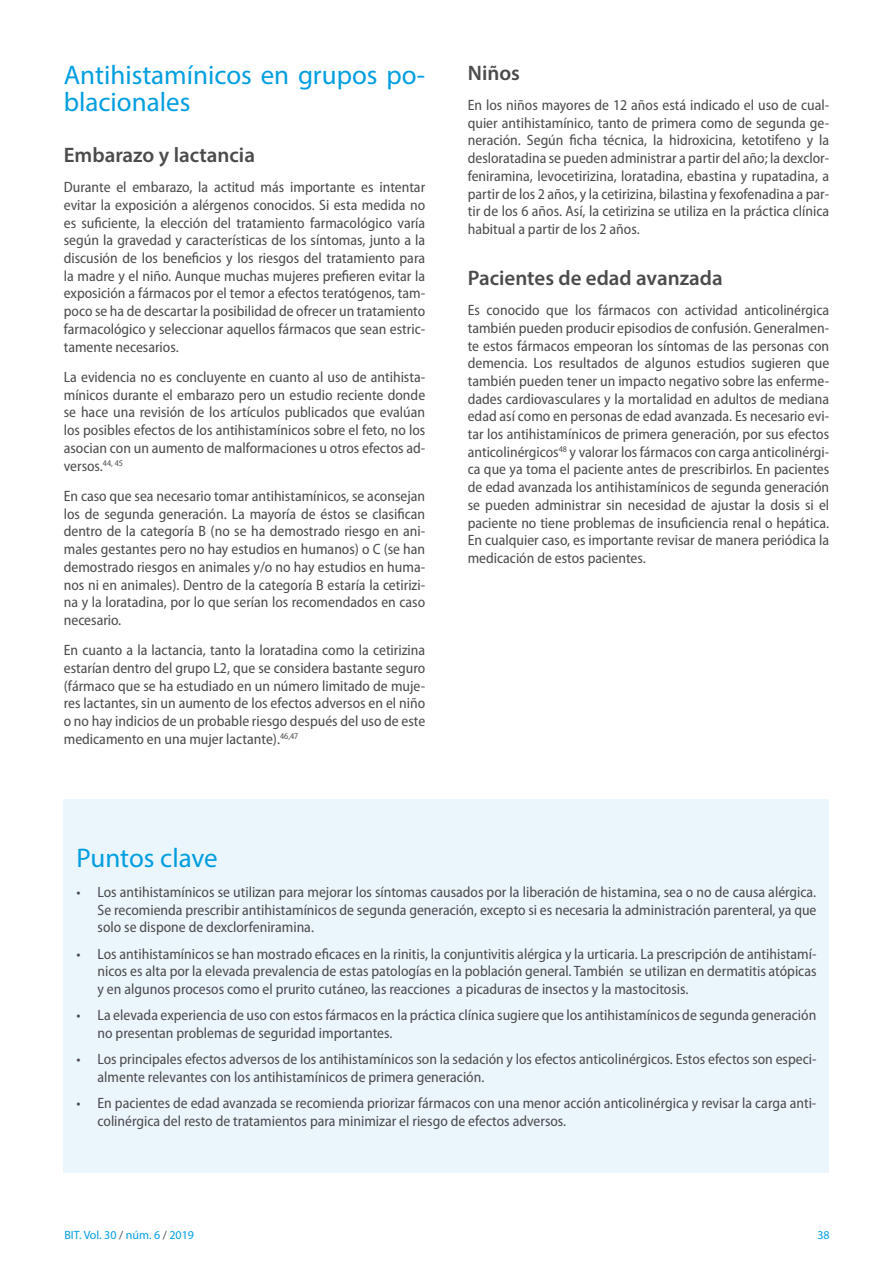
<style>
.page{position:relative;width:893px;height:1263px;background:#fff}
.page>*{position:absolute;margin:0;border:0;box-sizing:border-box;transform-origin:0 0}
.t1{font:27px/27px "Myriad Pro";color:#009ee0}
.t2{font:600 21px "Myriad Pro";color:#4b4b4d}
.t3{font:semi-condensed 15px/17.7px "Myriad Pro";color:#4b4b4d;text-align:justify}
.t4{font:12px "Myriad Pro";color:#009ee0}
.s1{color:#4b4b4d}
</style>
<div class="page">
<div style="left:64px;top:799px;width:765px;height:373px;background:#ebf6fc"></div>
<h1 class="t1" style="left:64px;top:61px;width:363px">Antihistamínicos en grupos po&shy;blacionales</h1>
<h2 class="t2" style="left:64px;top:141px;width:193px">Embarazo y lactancia</h2>
<p class="t3" style="left:64px;top:179px;width:363px">Durante el embarazo, la actitud más importante es intentar evitar la exposición a alérgenos conocidos. Si esta medida no es suficiente, la elección del tratamiento farmacológico varía según la gravedad y características de los síntomas, junto a la discusión de los beneficios y los riesgos del tratamiento para la madre y el niño. Aunque muchas mujeres prefieren evitar la exposición a fármacos por el temor a efectos teratógenos, tam&shy;poco se ha de descartar la posibilidad de ofrecer un tratamiento farmacológico y seleccionar aquellos fármacos que sean estric&shy;tamente necesarios.</p>
<p class="t3" style="left:64px;top:368px;width:363px">La evidencia no es concluyente en cuanto al uso de antihista&shy;mínicos durante el embarazo pero un estudio reciente donde se hace una revisión de los artículos publicados que evalúan los posibles efectos de los antihistamínicos sobre el feto, no los asocian con un aumento de malformaciones u otros efectos ad&shy;versos.<sup>44,</sup> <sup>45</sup></p>
<p class="t3" style="left:64px;top:487px;width:363px">En caso que sea necesario tomar antihistamínicos, se aconsejan los de segunda generación. La mayoría de éstos se clasifican dentro de la categoría B (no se ha demostrado riesgo en ani&shy;males gestantes pero no hay estudios en humanos) o C (se han demostrado riesgos en animales y/o no hay estudios en huma&shy;nos ni en animales). Dentro de la categoría B estaría la cetirizi&shy;na y la loratadina, por lo que serían los recomendados en caso necesario.</p>
<p class="t3" style="left:64px;top:642px;width:363px">En cuanto a la lactancia, tanto la loratadina como la cetirizina estarían dentro del grupo L2, que se considera bastante seguro (fármaco que se ha estudiado en un número limitado de muje&shy;res lactantes, sin un aumento de los efectos adversos en el niño o no hay indicios de un probable riesgo después del uso de este medicamento en una mujer lactante).<sup>46,47</sup></p>
<h2 class="t2" style="left:468px;top:59px;width:54px">Niños</h2>
<p class="t3" style="left:468px;top:96px;width:363px">En los niños mayores de 12 años está indicado el uso de cual&shy;quier antihistamínico, tanto de primera como de segunda ge&shy;neración. Según ficha técnica, la hidroxicina, ketotifeno y la desloratadina se pueden administrar a partir del año; la dexclor&shy;feniramina, levocetirizina, loratadina, ebastina y rupatadina, a partir de los 2 años, y la cetirizina, bilastina y fexofenadina a par&shy;tir de los 6 años. Así, la cetirizina se utiliza en la práctica clínica habitual a partir de los 2 años.</p>
<h2 class="t2" style="left:468px;top:264px;width:257px">Pacientes de edad avanzada</h2>
<p class="t3" style="left:468px;top:302px;width:363px">Es conocido que los fármacos con actividad anticolinérgica también pueden producir episodios de confusión. Generalmen&shy;te estos fármacos empeoran los síntomas de las personas con demencia. Los resultados de algunos estudios sugieren que también pueden tener un impacto negativo sobre las enferme&shy;dades cardiovasculares y la mortalidad en adultos de mediana edad así como en personas de edad avanzada. Es necesario evi&shy;tar los antihistamínicos de primera generación, por sus efectos anticolinérgicos<sup>48</sup> y valorar los fármacos con carga anticolinérgi&shy;ca que ya toma el paciente antes de prescribirlos. En pacientes de edad avanzada los antihistamínicos de segunda generación se pueden administrar sin necesidad de ajustar la dosis si el paciente no tiene problemas de insuficiencia renal o hepática.<br>En cualquier caso, es importante revisar de manera periódica la medicación de estos pacientes.</p>
<h1 class="t1" style="left:77px;top:843px;width:143px">Puntos clave</h1>
<p class="t3" style="left:98px;top:883px;width:720px;text-indent:-21px">• Los antihistamínicos se utilizan para mejorar los síntomas causados por la liberación de histamina, sea o no de causa alérgica.<br>Se recomienda prescribir antihistamínicos de segunda generación, excepto si es necesaria la administración parenteral, ya que solo se dispone de dexclorfeniramina.</p>
<p class="t3" style="left:98px;top:945px;width:720px;text-indent:-21px">• Los antihistamínicos se han mostrado eficaces en la rinitis, la conjuntivitis alérgica y la urticaria. La prescripción de antihistamí&shy;nicos es alta por la elevada prevalencia de estas patologías en la población general. También se utilizan en dermatitis atópicas y en algunos procesos como el prurito cutáneo, las reacciones a picaduras de insectos y la mastocitosis.</p>
<p class="t3" style="left:98px;top:1007px;width:720px;text-indent:-21px">• La elevada experiencia de uso con estos fármacos en la práctica clínica sugiere que los antihistamínicos de segunda generación no presentan problemas de seguridad importantes.</p>
<p class="t3" style="left:98px;top:1050px;width:720px;text-indent:-21px">• Los principales efectos adversos de los antihistamínicos son la sedación y los efectos anticolinérgicos. Estos efectos son especi&shy;almente relevantes con los antihistamínicos de primera generación.</p>
<p class="t3" style="left:98px;top:1094px;width:720px;text-indent:-21px">• En pacientes de edad avanzada se recomienda priorizar fármacos con una menor acción anticolinérgica y revisar la carga anti&shy;colinérgica del resto de tratamientos para minimizar el riesgo de efectos adversos.</p>
<p class="t4" style="left:64px;top:1227px;width:131px">BIT. Vol. 30 <span class="s1">/</span> núm. 6 <span class="s1">/</span> 2019</p>
<p class="t4" style="left:817px;top:1227px;width:14px">38</p>
</div>
